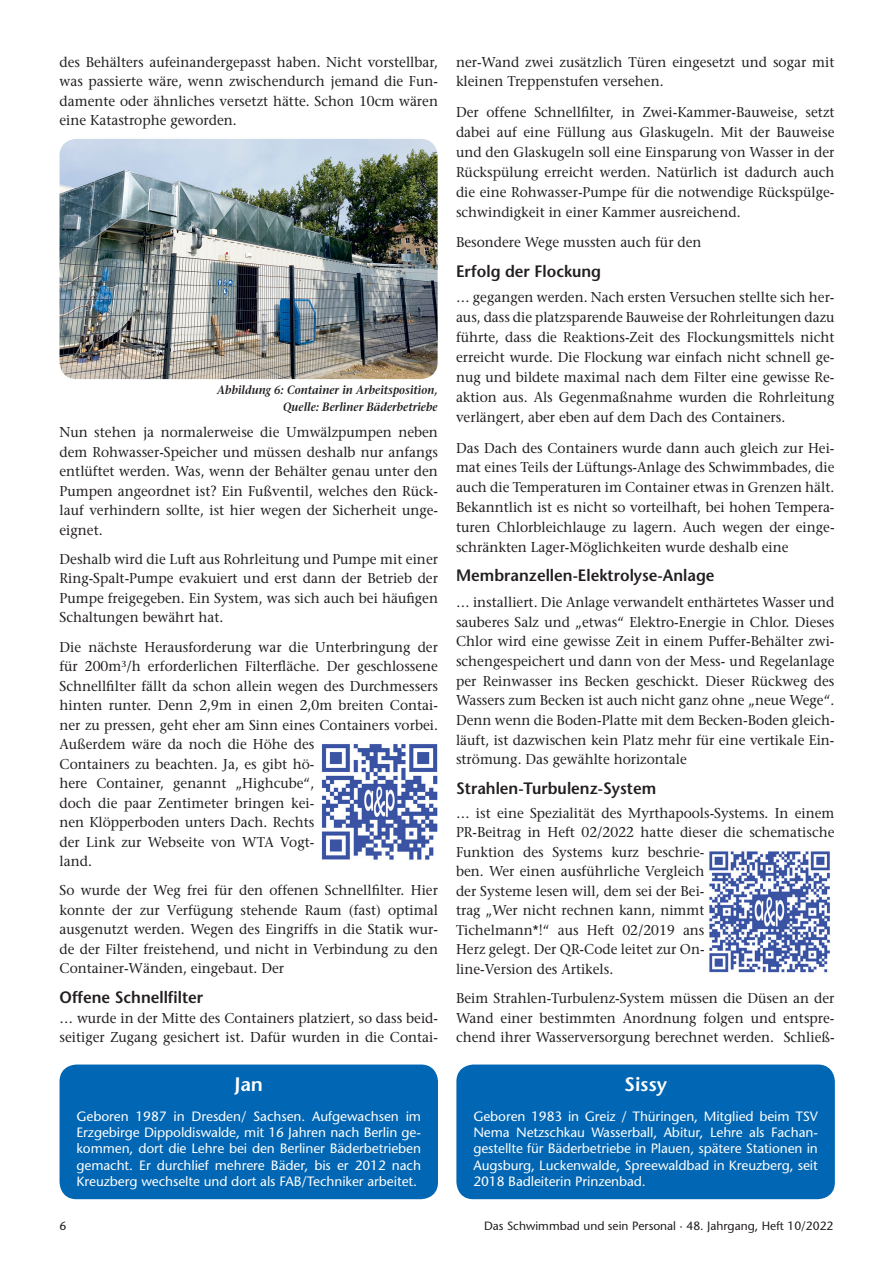
<style>
.page{position:relative;width:893px;height:1263px;background:#fff}
.page>*{position:absolute;margin:0;border:0;box-sizing:border-box;transform-origin:0 0}
.t1{font:600 19.5px "Stone Sans";color:#fff}
.t2{font:600 16.5px "Stone Sans";color:#231f20;scale:.96 1}
.t3{font:14.25px/19.5px "Stone Serif";color:#231f20;text-align:justify;scale:.96 1}
.t4{font:13.5px/16.2px "Stone Sans";color:#fff;text-align:justify}
.t5{font:italic 600 12px/16.5px "Stone Serif";color:#231f20;text-align:right;scale:.9 1}
.t6{font:12px "Stone Sans";color:#231f20}
</style>
<div class="page">
<img style="left:60px;top:139px;width:378px;height:240px">
<div style="left:60px;top:1064px;width:378px;height:135px;background:#0166b3;border-radius:17px"></div>
<div style="left:456px;top:1064px;width:379px;height:135px;background:#0166b3;border-radius:17px"></div>
<img style="left:321px;top:744px;width:117px;height:116px">
<img style="left:709px;top:851px;width:121px;height:122px">
<p class="t3" style="left:60px;top:52px;width:396px">des Behälters aufeinandergepasst haben. Nicht vorstellbar, was passierte wäre, wenn zwischendurch jemand die Fun&shy;damente oder ähnliches versetzt hätte. Schon 10cm wären eine Katastrophe geworden.</p>
<p class="t5" style="left:217px;top:382px;width:246px">Abbildung 6: Container in Arbeitsposition,<br>Quelle: Berliner Bäderbetriebe</p>
<p class="t3" style="left:60px;top:422px;width:396px">Nun stehen ja normalerweise die Umwälzpumpen neben dem Rohwasser-Speicher und müssen deshalb nur anfangs entlüftet werden. Was, wenn der Behälter genau unter den Pumpen angeordnet ist? Ein Fußventil, welches den Rück&shy;lauf verhindern sollte, ist hier wegen der Sicherheit unge&shy;eignet.</p>
<p class="t3" style="left:60px;top:549px;width:396px">Deshalb wird die Luft aus Rohrleitung und Pumpe mit einer Ring-Spalt-Pumpe evakuiert und erst dann der Betrieb der Pumpe freigegeben. Ein System, was sich auch bei häufigen Schaltungen bewährt hat.</p>
<p class="t3" style="left:60px;top:637px;width:396px;text-align:left">Die nächste Herausforderung war die Unterbringung der für 200m³/h erforderlichen Filterfläche. Der geschlossene Schnellfilter fällt da schon allein wegen des Durchmessers hinten runter. Denn 2,9m in einen 2,0m breiten Contai&shy;ner zu pressen, geht eher am Sinn eines Containers vorbei.<br>Außerdem wäre da noch die Höhe des<br>Containers zu beachten. Ja, es gibt hö-<br>here Container, genannt „Highcube“,<br>doch die paar Zentimeter bringen kei-<br>nen Klöpperboden unters Dach. Rechts<br>der Link zur Webseite von WTA Vogt-<br>land.</p>
<p class="t3" style="left:60px;top:880px;width:396px">So wurde der Weg frei für den offenen Schnellfilter. Hier konnte der zur Verfügung stehende Raum (fast) optimal ausgenutzt werden. Wegen des Eingriffs in die Statik wur&shy;de der Filter freistehend, und nicht in Verbindung zu den Container-Wänden, eingebaut. Der</p>
<p class="t2" style="left:60px;top:987px;width:151px">Offene Schnellfilter</p>
<p class="t3" style="left:60px;top:1008px;width:396px">… wurde in der Mitte des Containers platziert, so dass beid&shy;seitiger Zugang gesichert ist. Dafür wurden in die Contai-</p>
<h1 class="t1" style="left:234px;top:1072px;width:30px">Jan</h1>
<p class="t4" style="left:77px;top:1108px;width:346px">Geboren 1987 in Dresden/ Sachsen. Aufgewachsen im Erzgebirge Dippoldiswalde, mit 16 Jahren nach Berlin ge&shy;kommen, dort die Lehre bei den Berliner Bäderbetrieben gemacht. Er durchlief mehrere Bäder, bis er 2012 nach Kreuzberg wechselte und dort als FAB/Techniker arbeitet.</p>
<p class="t3" style="left:456px;top:52px;width:396px;line-height:20px">ner-Wand zwei zusätzlich Türen eingesetzt und sogar mit kleinen Treppenstufen versehen.</p>
<p class="t3" style="left:456px;top:102px;width:396px;line-height:20px">Der offene Schnellfilter, in Zwei-Kammer-Bauweise, setzt dabei auf eine Füllung aus Glaskugeln. Mit der Bauweise und den Glaskugeln soll eine Einsparung von Wasser in der Rückspülung erreicht werden. Natürlich ist dadurch auch die eine Rohwasser-Pumpe für die notwendige Rückspülge&shy;schwindigkeit in einer Kammer ausreichend.</p>
<p class="t3" style="left:456px;top:233px;width:257px">Besondere Wege mussten auch für den</p>
<p class="t2" style="left:456px;top:261px;width:153px">Erfolg der Flockung</p>
<p class="t3" style="left:456px;top:287px;width:396px;line-height:20px">… gegangen werden. Nach ersten Versuchen stellte sich her&shy;aus, dass die platzsparende Bauweise der Rohrleitungen dazu führte, dass die Reaktions-Zeit des Flockungsmittels nicht erreicht wurde. Die Flockung war einfach nicht schnell ge&shy;nug und bildete maximal nach dem Filter eine gewisse Re&shy;aktion aus. Als Gegenmaßnahme wurden die Rohrleitung verlängert, aber eben auf dem Dach des Containers.</p>
<p class="t3" style="left:456px;top:437px;width:396px;line-height:20px">Das Dach des Containers wurde dann auch gleich zur Hei&shy;mat eines Teils der Lüftungs-Anlage des Schwimmbades, die auch die Temperaturen im Container etwas in Grenzen hält.<br>Bekanntlich ist es nicht so vorteilhaft, bei hohen Tempera&shy;turen Chlorbleichlauge zu lagern. Auch wegen der einge&shy;schränkten Lager-Möglichkeiten wurde deshalb eine</p>
<p class="t2" style="left:456px;top:565px;width:271px">Membranzellen-Elektrolyse-Anlage</p>
<p class="t3" style="left:456px;top:592px;width:396px">… installiert. Die Anlage verwandelt enthärtetes Wasser und sauberes Salz und „etwas“ Elektro-Energie in Chlor. Dieses Chlor wird eine gewisse Zeit in einem Puffer-Behälter zwi&shy;schengespeichert und dann von der Mess- und Regelanlage per Reinwasser ins Becken geschickt. Dieser Rückweg des Wassers zum Becken ist auch nicht ganz ohne „neue Wege“.<br>Denn wenn die Boden-Platte mit dem Becken-Boden gleich&shy;läuft, ist dazwischen kein Platz mehr für eine vertikale Ein&shy;strömung. Das gewählte horizontale</p>
<p class="t2" style="left:456px;top:777px;width:210px">Strahlen-Turbulenz-System</p>
<p class="t3" style="left:456px;top:803px;width:396px;text-align:left">… ist eine Spezialität des Myrthapools-Systems. In einem PR-Beitrag in Heft 02/2022 hatte dieser die schematische Funktion des Systems kurz beschrie-<br>ben. Wer einen ausführliche Vergleich<br>der Systeme lesen will, dem sei der Bei-<br>trag „Wer nicht rechnen kann, nimmt<br>Tichelmann*!“ aus Heft 02/2019 ans<br>Herz gelegt. Der QR-Code leitet zur On-<br>line-Version des Artikels.</p>
<p class="t3" style="left:456px;top:988px;width:396px">Beim Strahlen-Turbulenz-System müssen die Düsen an der Wand einer bestimmten Anordnung folgen und entspre&shy;chend ihrer Wasserversorgung berechnet werden. Schließ-</p>
<h1 class="t1" style="left:624px;top:1072px;width:44px">Sissy</h1>
<p class="t4" style="left:473px;top:1108px;width:346px">Geboren 1983 in Greiz / Thüringen, Mitglied beim TSV Nema Netzschkau Wasserball, Abitur, Lehre als Fachan&shy;gestellte für Bäderbetriebe in Plauen, spätere Stationen in Augsburg, Luckenwalde, Spreewaldbad in Kreuzberg, seit 2018 Badleiterin Prinzenbad.</p>
<p class="t6" style="left:60px;top:1218px;width:8px">6</p>
<p class="t6" style="left:484px;top:1218px;width:351px">Das Schwimmbad und sein Personal · 48. Jahrgang, Heft 10/2022</p>
</div>
